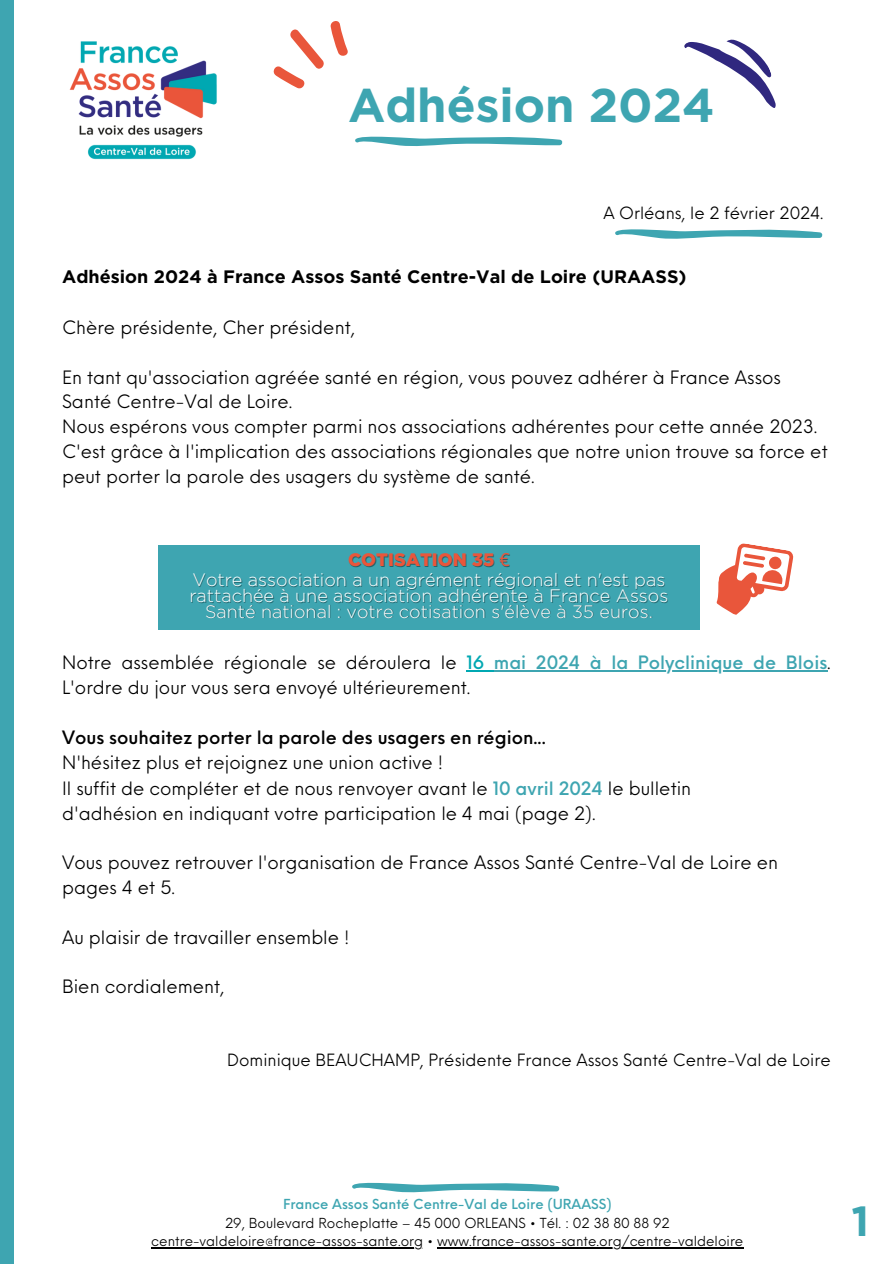
<style>
.page{position:relative;width:893px;height:1264px;background:#fff}
.page>*{position:absolute;margin:0;border:0;box-sizing:border-box;transform-origin:0 0}
.t1{font:700 47.25px "Gotham";color:#3ea5b1}
.t2{font:700 42px "Gotham";color:#3ea5b1}
.t3{font:18px/24.8px "Neue Einstellung";color:#000}
.t4{font:300 18px "Gotham";color:#fff}
.t5{font:500 18px/24.8px "Neue Einstellung";color:#000}
.t6{font:700 18px "Gotham";color:#000}
.t7{font:500 18px "Neue Einstellung";color:#3ea5b1}
.t8{font:900 18px "Gotham";color:#e9563b}
.t9{font:16.5px "Neue Einstellung";color:#000}
.t10{font:13.5px "Neue Einstellung";color:#000}
.t11{font:500 13.5px "Neue Einstellung";color:#3ea5b1}
.s1{font-family:"Noto Sans";font-weight:400}
.s2{font-weight:500;color:#00a8b2}
.s3{font-weight:400;color:#000}
.s4{font-weight:400}
.s5{font-weight:500;color:#3ea5b1}
</style>
<div class="page">
<svg style="left:273px;top:21px;width:75px;height:68px"></svg>
<svg style="left:684px;top:39px;width:92px;height:69px"></svg>
<div style="left:0;top:0;width:14px;height:1263px;background:#3ea5b1"></div>
<hr style="left:151px;top:1246px;width:272px;height:1px;background:#000">
<hr style="left:437px;top:1246px;width:184px;height:1px;background:#000">
<hr style="left:621px;top:1246px;width:122px;height:1px;background:#000">
<svg style="left:352px;top:1182px;width:208px;height:11px"></svg>
<svg style="left:355px;top:136px;width:208px;height:10px"></svg>
<div style="left:158px;top:545px;width:541px;height:84px;background:#3ea5b1"></div>
<svg style="left:615px;top:229px;width:208px;height:10px"></svg>
<svg style="left:716px;top:543px;width:78px;height:72px"></svg>
<img style="left:69px;top:41px;width:148px;height:119px">
<svg style="left:466px;top:670px;width:28px;height:1px"></svg>
<hr style="left:494px;top:670px;width:333px;height:1px;background:#3ea5b1">
<p class="t1" style="left:348px;top:78px;width:368px">Adhésion 2024</p>
<p class="t9" style="left:603px;top:199px;width:222px">A Orléans, le 2 février 2024.</p>
<h4 class="t6" style="left:62px;top:266px;width:626px">Adhésion 2024 à France Assos Santé Centre-Val de Loire (URAASS)</h4>
<h4 class="t3" style="left:62px;top:313px;width:294px">Chère présidente, Cher président,</h4>
<p class="t3" style="left:62px;top:363px;width:767px">En tant qu'association agréée santé en région, vous pouvez adhérer à France Assos Santé Centre-Val de Loire.<br>Nous espérons vous compter parmi nos associations adhérentes pour cette année 2023.<br>C'est grâce à l'implication des associations régionales que notre union trouve sa force et peut porter la parole des usagers du système de santé.</p>
<p class="t8" style="left:348px;top:549px;width:163px">COTISATION 35 <span class="s1">€</span></p>
<h3 class="t4" style="left:192px;top:570px;width:474px">Votre association a un agrément régional et n'est pas</h3>
<h4 class="t4" style="left:189px;top:585px;width:480px">rattachée à une association adhérente à France Assos</h4>
<h4 class="t4" style="left:205px;top:601px;width:449px">Santé national : votre cotisation s'élève à 35 euros.</h4>
<h3 class="t3" style="left:62px;top:648px;width:423px">Notre assemblée régionale se déroulera le <span class="s2">16</span></h3>
<p class="t7" style="left:494px;top:646px;width:338px">mai 2024 à la Polyclinique de Blois<span class="s3">.</span></p>
<p class="t3" style="left:62px;top:673px;width:409px">L'ordre du jour vous sera envoyé ultérieurement.</p>
<p class="t5" style="left:62px;top:723px;width:485px">Vous souhaitez porter la parole des usagers en région...<br><span class="s4">N'hésitez plus et rejoignez une union active !</span></p>
<h4 class="t3" style="left:62px;top:774px;width:630px">Il suffit de compléter et de nous renvoyer avant le <span class="s5">10 avril 2024</span> le bulletin d'adhésion en indiquant votre participation le 4 mai (page 2).</h4>
<h4 class="t3" style="left:62px;top:848px;width:717px">Vous pouvez retrouver l'organisation de France Assos Santé Centre-Val de Loire en pages 4 et 5.</h4>
<h4 class="t3" style="left:62px;top:922px;width:289px">Au plaisir de travailler ensemble !</h4>
<h4 class="t3" style="left:62px;top:972px;width:164px">Bien cordialement,</h4>
<h4 class="t9" style="left:227px;top:1045px;width:605px">Dominique BEAUCHAMP, Présidente France Assos Santé Centre-Val de Loire</h4>
<p class="t11" style="left:283px;top:1191px;width:330px">France Assos Santé Centre-Val de Loire (URAASS)</p>
<h1 class="t10" style="left:225px;top:1210px;width:446px">29, Boulevard Rocheplatte – 45 000 ORLEANS • Tél. : 02 38 80 88 92</h1>
<p class="t10" style="left:151px;top:1228px;width:593px">centre-valdeloire@france-assos-sante.org • www.france-assos-sante.org/centre-valdeloire</p>
<p class="t2" style="left:851px;top:1197px;width:19px">1</p>
</div>
